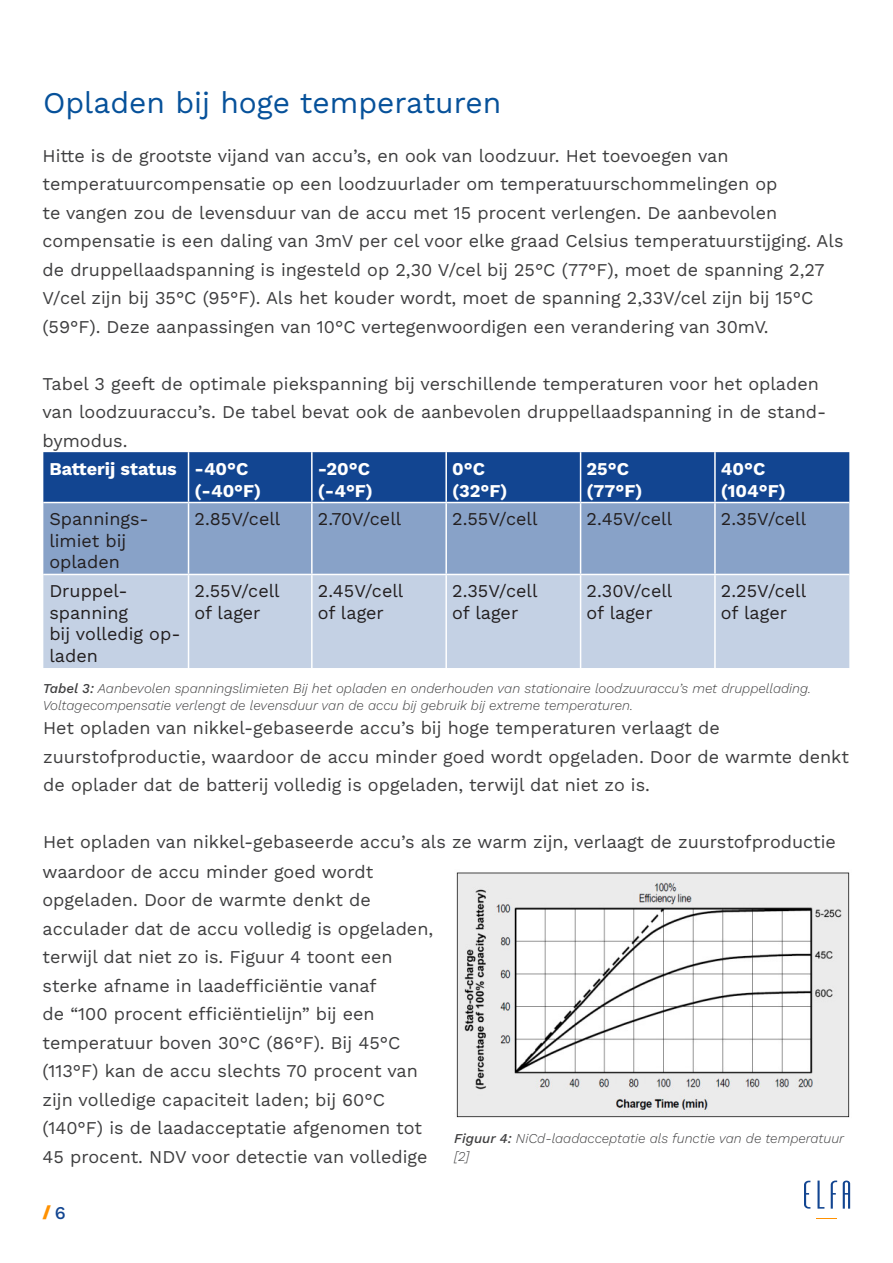
<style>
.page{position:relative;width:893px;height:1263px;background:#fff}
.page>*{position:absolute;margin:0;border:0;box-sizing:border-box;transform-origin:0 0}
.t1{font:30px "Work Sans";color:#06519a}
.Lopende_tekst_zwart{font:18px/28.5px "Work Sans";color:#3e3e3f}
.t2{font:18px/21.6px "Work Sans";color:#231f20}
.t3{font:700 18px/21.6px "Work Sans";color:#fff}
.t4{font:800 18px "Work Sans";color:#ff9100}
.Lopende_tekst_zwart-2{font:italic 300 13.5px/17.5px "Work Sans";color:#3e3e3f}
.s1{font-weight:500}
.s2{font-weight:500;color:#124591}
</style>
<div class="page">
<svg style="left:804px;top:1181px;width:6px;height:27px"></svg>
<svg style="left:831px;top:1180px;width:6px;height:28px"></svg>
<svg style="left:843px;top:1180px;width:7px;height:28px"></svg>
<svg style="left:817px;top:1180px;width:7px;height:28px"></svg>
<svg style="left:817px;top:1218px;width:20px;height:1px"></svg>
<div style="left:43px;top:452px;width:806px;height:50px;background:#124591"></div>
<div style="left:43px;top:503px;width:806px;height:71px;background:#88a2c8"></div>
<div style="left:43px;top:575px;width:806px;height:93px;background:#c4d1e4"></div>
<hr style="left:188px;top:452px;width:1px;height:50px;background:#fff">
<hr style="left:311px;top:452px;width:2px;height:50px;background:#fff">
<hr style="left:445px;top:452px;width:2px;height:50px;background:#fff">
<hr style="left:580px;top:452px;width:1px;height:50px;background:#fff">
<hr style="left:714px;top:452px;width:2px;height:50px;background:#fff">
<hr style="left:188px;top:503px;width:1px;height:71px;background:#fff">
<hr style="left:311px;top:503px;width:2px;height:71px;background:#fff">
<hr style="left:445px;top:503px;width:2px;height:71px;background:#fff">
<hr style="left:580px;top:503px;width:1px;height:71px;background:#fff">
<hr style="left:714px;top:503px;width:2px;height:71px;background:#fff">
<hr style="left:188px;top:575px;width:1px;height:93px;background:#fff">
<hr style="left:311px;top:575px;width:2px;height:93px;background:#fff">
<hr style="left:445px;top:575px;width:2px;height:93px;background:#fff">
<hr style="left:580px;top:575px;width:1px;height:93px;background:#fff">
<hr style="left:714px;top:575px;width:2px;height:93px;background:#fff">
<img style="left:456px;top:872px;width:394px;height:246px">
<p class="t1" style="left:43px;top:80px;width:460px">Opladen bij hoge temperaturen</p>
<p class="Lopende_tekst_zwart" style="left:43px;top:141px;width:802px">Hitte is de grootste vijand van accu’s, en ook van loodzuur. Het toevoegen van temperatuurcompensatie op een loodzuurlader om temperatuurschommelingen op<br>te vangen zou de levensduur van de accu met 15 procent verlengen. De aanbevolen compensatie is een daling van 3mV per cel voor elke graad Celsius temperatuurstijging. Als de druppellaadspanning is ingesteld op 2,30 V/cel bij 25°C (77°F), moet de spanning 2,27<br>V/cel zijn bij 35°C (95°F). Als het kouder wordt, moet de spanning 2,33V/cel zijn bij 15°C (59°F). Deze aanpassingen van 10°C vertegenwoordigen een verandering van 30mV.</p>
<p class="Lopende_tekst_zwart" style="left:43px;top:369px;width:785px">Tabel 3 geeft de optimale piekspanning bij verschillende temperaturen voor het opladen van loodzuuraccu’s. De tabel bevat ook de aanbevolen druppellaadspanning in de stand&shy;bymodus.</p>
<p class="t3" style="left:49px;top:457px;width:129px">Batterij status</p>
<p class="t3" style="left:195px;top:457px;width:68px">-40°C (-40°F)</p>
<p class="t3" style="left:318px;top:457px;width:57px">-20°C (-4°F)</p>
<p class="t3" style="left:452px;top:457px;width:34px">0°C</p>
<p class="t3" style="left:452px;top:479px;width:57px">(32°F)</p>
<p class="t3" style="left:587px;top:457px;width:44px">25°C</p>
<p class="t3" style="left:587px;top:479px;width:57px">(77°F)</p>
<p class="t3" style="left:721px;top:457px;width:46px">40°C</p>
<p class="t3" style="left:721px;top:479px;width:66px">(104°F)</p>
<p class="t2" style="left:49px;top:508px;width:101px">Spannings-</p>
<p class="t2" style="left:49px;top:529px;width:78px">limiet bij</p>
<p class="t2" style="left:49px;top:551px;width:72px">opladen</p>
<p class="t2" style="left:49px;top:579px;width:80px">Druppel-</p>
<p class="t2" style="left:49px;top:601px;width:80px">spanning</p>
<p class="t2" style="left:49px;top:623px;width:133px">bij volledig op&shy;laden</p>
<p class="t2" style="left:195px;top:508px;width:87px">2.85V/cell</p>
<p class="t2" style="left:318px;top:508px;width:85px">2.70V/cell</p>
<p class="t2" style="left:452px;top:508px;width:87px">2.55V/cell</p>
<p class="t2" style="left:587px;top:508px;width:87px">2.45V/cell</p>
<p class="t2" style="left:721px;top:508px;width:87px">2.35V/cell</p>
<p class="t2" style="left:195px;top:579px;width:87px">2.55V/cell</p>
<p class="t2" style="left:195px;top:601px;width:68px">of lager</p>
<p class="t2" style="left:318px;top:579px;width:87px">2.45V/cell</p>
<p class="t2" style="left:318px;top:601px;width:68px">of lager</p>
<p class="t2" style="left:452px;top:579px;width:87px">2.35V/cell</p>
<p class="t2" style="left:452px;top:601px;width:68px">of lager</p>
<p class="t2" style="left:587px;top:579px;width:87px">2.30V/cell</p>
<p class="t2" style="left:587px;top:601px;width:68px">of lager</p>
<p class="t2" style="left:721px;top:579px;width:87px">2.25V/cell</p>
<p class="t2" style="left:721px;top:601px;width:68px">of lager</p>
<p class="Lopende_tekst_zwart-2" style="left:43px;top:678px;width:770px"><span class="s1">Tabel 3:</span> Aanbevolen spanningslimieten Bij het opladen en onderhouden van stationaire loodzuuraccu’s met druppellading.<br>Voltagecompensatie verlengt de levensduur van de accu bij gebruik bij extreme temperaturen.</p>
<p class="Lopende_tekst_zwart" style="left:43px;top:713px;width:807px">Het opladen van nikkel-gebaseerde accu’s bij hoge temperaturen verlaagt de zuurstofproductie, waardoor de accu minder goed wordt opgeladen. Door de warmte denkt de oplader dat de batterij volledig is opgeladen, terwijl dat niet zo is.</p>
<p class="Lopende_tekst_zwart" style="left:43px;top:827px;width:794px">Het opladen van nikkel-gebaseerde accu’s als ze warm zijn, verlaagt de zuurstofproductie</p>
<p class="Lopende_tekst_zwart" style="left:43px;top:857px;width:392px">waardoor de accu minder goed wordt opgeladen. Door de warmte denkt de acculader dat de accu volledig is opgeladen, terwijl dat niet zo is. Figuur 4 toont een sterke afname in laadefficiëntie vanaf<br>de “100 procent efficiëntielijn” bij een temperatuur boven 30°C (86°F). Bij 45°C (113°F) kan de accu slechts 70 procent van zijn volledige capaciteit laden; bij 60°C (140°F) is de laadacceptatie afgenomen tot 45 procent. NDV voor detectie van volledige</p>
<p class="t4" style="left:43px;top:1198px;width:25px">/<span class="s2">6</span></p>
<p class="Lopende_tekst_zwart-2" style="left:454px;top:1129px;width:391px"><span class="s1">Figuur 4:</span> NiCd-laadacceptatie als functie van de temperatuur [2]</p>
</div>
